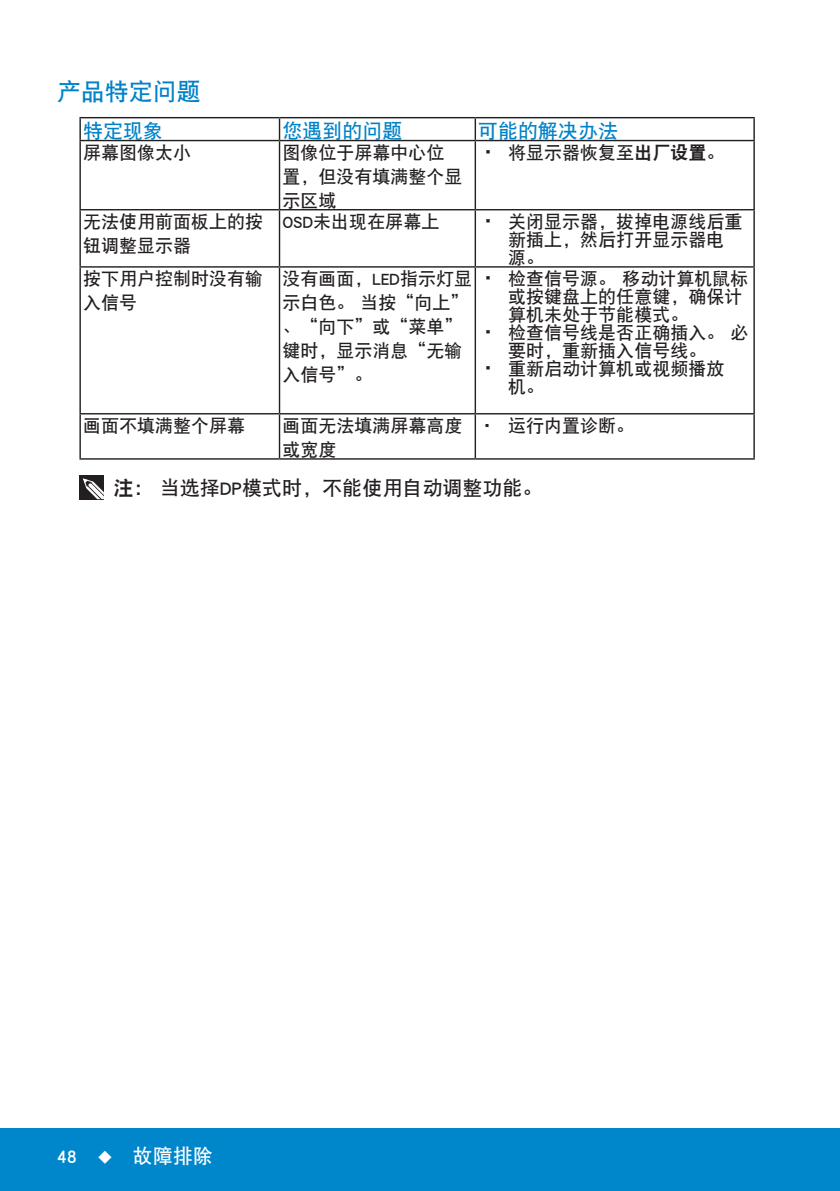
<style>
.page{position:relative;width:840px;height:1191px;background:#fff}
.page>*{position:absolute;margin:0;border:0;box-sizing:border-box;transform-origin:0 0}
.Head2{font:24px "DFP Hei W7";color:#0082c8}
.Note{font:20px "DFP Hei W7";color:#231f20}
.Table_Head{font:20px "DFP Hei W7";color:#0082c8}
.t1{font:20px "DFP Hei W7";color:#fff}
.Table_Paragraph{font:18px/24px "DFP Hei W7";color:#231f20}
.s1{font-size:20px}
.s2{font-family:"DFP Hei W9"}
</style>
<div class="page">
<div style="left:0;top:1128px;width:839px;height:63px;background:#0087cb"></div>
<hr style="left:79px;top:117px;width:200px;height:1px;background:#231f20">
<hr style="left:79px;top:118px;width:2px;height:22px;background:#231f20">
<hr style="left:279px;top:117px;width:196px;height:1px;background:#231f20">
<svg style="left:279px;top:118px;width:1px;height:22px"></svg>
<hr style="left:475px;top:117px;width:279px;height:1px;background:#231f20">
<hr style="left:474px;top:118px;width:2px;height:22px;background:#231f20">
<svg style="left:753px;top:118px;width:1px;height:22px"></svg>
<hr style="left:79px;top:140px;width:200px;height:1px;background:#231f20">
<hr style="left:79px;top:141px;width:2px;height:68px;background:#231f20">
<hr style="left:279px;top:140px;width:196px;height:1px;background:#231f20">
<hr style="left:279px;top:141px;width:1px;height:68px;background:#231f20">
<hr style="left:475px;top:140px;width:279px;height:1px;background:#231f20">
<hr style="left:474px;top:141px;width:2px;height:68px;background:#231f20">
<hr style="left:753px;top:141px;width:1px;height:68px;background:#231f20">
<hr style="left:79px;top:209px;width:200px;height:1px;background:#231f20">
<hr style="left:79px;top:210px;width:2px;height:56px;background:#231f20">
<hr style="left:279px;top:209px;width:196px;height:1px;background:#231f20">
<hr style="left:279px;top:210px;width:1px;height:56px;background:#231f20">
<hr style="left:475px;top:209px;width:279px;height:1px;background:#231f20">
<hr style="left:474px;top:210px;width:2px;height:56px;background:#231f20">
<hr style="left:753px;top:210px;width:1px;height:56px;background:#231f20">
<hr style="left:79px;top:266px;width:200px;height:2px;background:#231f20">
<hr style="left:79px;top:268px;width:2px;height:145px;background:#231f20">
<hr style="left:279px;top:266px;width:196px;height:2px;background:#231f20">
<hr style="left:279px;top:268px;width:1px;height:145px;background:#231f20">
<hr style="left:475px;top:266px;width:279px;height:2px;background:#231f20">
<hr style="left:474px;top:268px;width:2px;height:145px;background:#231f20">
<hr style="left:753px;top:268px;width:1px;height:145px;background:#231f20">
<hr style="left:79px;top:413px;width:200px;height:1px;background:#231f20">
<hr style="left:79px;top:414px;width:2px;height:44px;background:#231f20">
<hr style="left:279px;top:413px;width:196px;height:1px;background:#231f20">
<hr style="left:279px;top:414px;width:1px;height:44px;background:#231f20">
<hr style="left:475px;top:413px;width:279px;height:1px;background:#231f20">
<hr style="left:474px;top:414px;width:2px;height:44px;background:#231f20">
<hr style="left:753px;top:414px;width:1px;height:44px;background:#231f20">
<hr style="left:79px;top:458px;width:200px;height:1px;background:#231f20">
<hr style="left:279px;top:458px;width:196px;height:1px;background:#231f20">
<hr style="left:475px;top:458px;width:279px;height:1px;background:#231f20">
<div style="left:80px;top:475px;width:24px;height:24px;background:#231f20"></div>
<svg style="left:83px;top:478px;width:21px;height:21px"></svg>
<p class="Head2" style="left:57px;top:79px;width:145px">产品特定问题</p>
<p class="Table_Head" style="left:83px;top:120px;width:81px">特定现象</p>
<p class="Table_Head" style="left:282px;top:120px;width:121px">您遇到的问题</p>
<p class="Table_Head" style="left:478px;top:120px;width:142px">可能的解决办法</p>
<p class="Table_Paragraph" style="left:83px;top:140px;width:109px">屏幕图像太小</p>
<p class="Table_Paragraph" style="left:282px;top:140px;width:181px">图像位于屏幕中心位置，但没有填满整个显示区域</p>
<p class="Table_Paragraph" style="left:478px;top:140px;width:248px"><span class="s1">•</span> 将显示器恢复至<span class="s2">出厂设置</span>。</p>
<p class="Table_Paragraph" style="left:83px;top:209px;width:181px">无法使用前面板上的按钮调整显示器</p>
<p class="Table_Paragraph" style="left:282px;top:209px;width:158px">OSD未出现在屏幕上</p>
<p class="Table_Paragraph" style="left:508px;top:212px;width:236px;line-height:18px;text-indent:-30px"><span class="s1">•</span> 关闭显示器，拔掉电源线后重新插上，然后打开显示器电源。</p>
<p class="Table_Paragraph" style="left:83px;top:267px;width:181px">按下用户控制时没有输入信号</p>
<p class="Table_Paragraph" style="left:282px;top:267px;width:467px">没有画面，LED指示灯显 <span class="s1">•</span> 检查信号源。 移动计算机鼠标示白色。 当按“向上”<br>、“向下”或“菜单”<br>键时，显示消息“无输<br>入信号”。</p>
<p class="Table_Paragraph" style="left:508px;top:288px;width:236px;line-height:18px">或按键盘上的任意键，确保计算机未处于节能模式。</p>
<p class="Table_Paragraph" style="left:508px;top:324px;width:241px;line-height:18px;text-indent:-30px"><span class="s1">•</span> 检查信号线是否正确插入。 必要时，重新插入信号线。</p>
<p class="Table_Paragraph" style="left:508px;top:360px;width:218px;line-height:18px;text-indent:-30px"><span class="s1">•</span> 重新启动计算机或视频播放机。</p>
<p class="Table_Paragraph" style="left:83px;top:413px;width:163px">画面不填满整个屏幕</p>
<p class="Table_Paragraph" style="left:282px;top:413px;width:181px">画面无法填满屏幕高度或宽度</p>
<p class="Table_Paragraph" style="left:478px;top:413px;width:158px">• 运行内置诊断。</p>
<p class="Note" style="left:113px;top:478px;width:430px"><span class="s2">注</span>： 当选择DP模式时，不能使用自动调整功能。</p>
<p class="t1" style="left:57px;top:1145px;width:158px">48 ◆ 故障排除</p>
</div>
